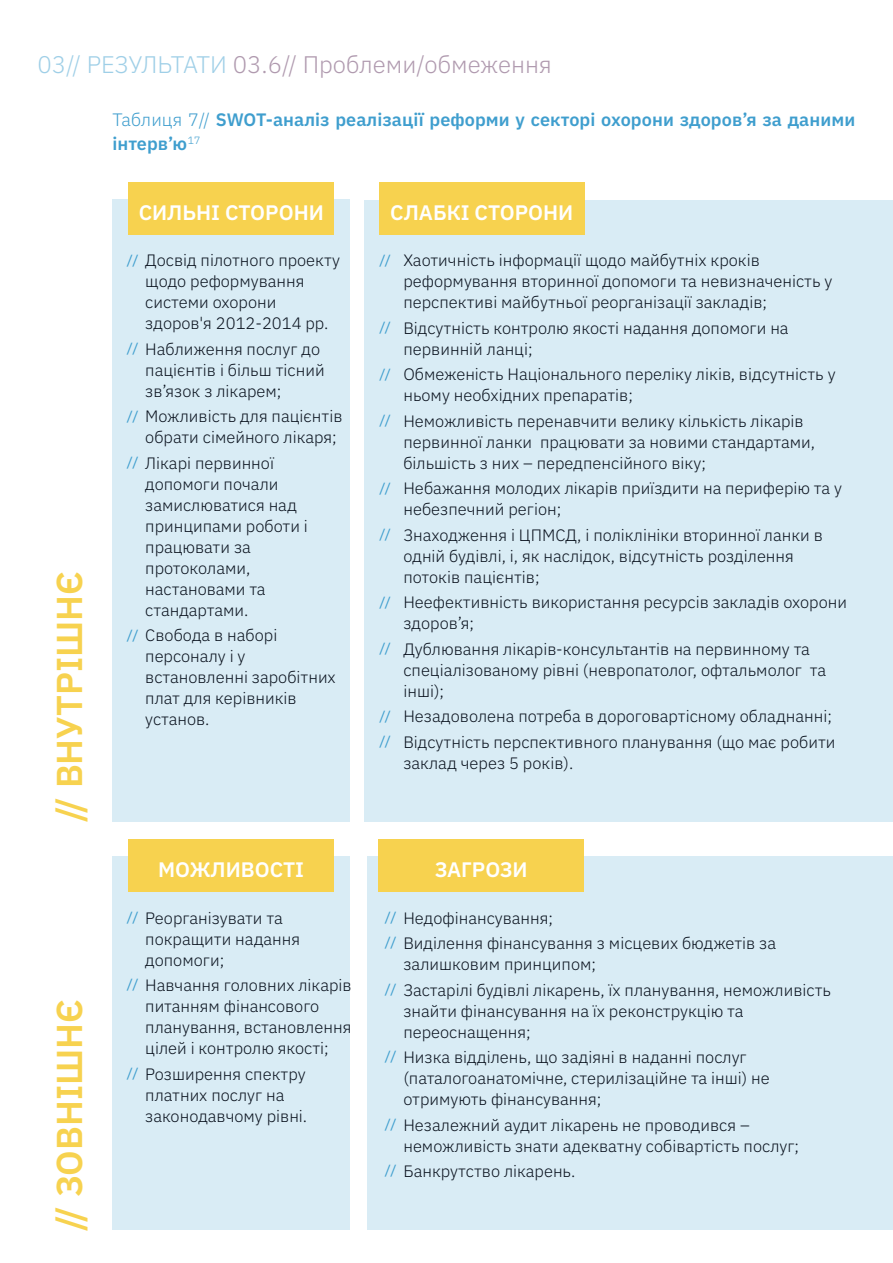
<style>
.page{position:relative;width:893px;height:1263px;background:#fff}
.page>*{position:absolute;margin:0;border:0;box-sizing:border-box;transform-origin:0 0}
.t1{font:600 37.8px "IBM Plex Sans";color:#f7d24f}
.t2{font:600 36px "IBM Plex Sans";color:#f7d24f}
.t3{font:300 24px "IBM Plex Sans";color:#b09aaf}
.t4{font:600 21px "IBM Plex Sans";color:#fff}
.t5{font:600 18px/24px "IBM Plex Sans";letter-spacing:.005em;color:#3f9ece}
.t6{font:300 16.5px/21px "IBM Plex Sans";color:#09111d}
.t7{font:16.5px/25.5px "Myriad Pro";color:#3f9ece}
.s1{color:#9fcfe7}
.s2{font-weight:300}
.s3{font-family:"Myriad Pro";font-weight:400;color:#3f9ece}
</style>
<div class="page">
<div style="left:364px;top:200px;width:529px;height:621px;background:#d9ecf5"></div>
<div style="left:112px;top:199px;width:238px;height:622px;background:#d9ecf5"></div>
<div style="left:129px;top:182px;width:205px;height:52px;background:#f7d24f"></div>
<div style="left:379px;top:182px;width:206px;height:52px;background:#f7d24f"></div>
<div style="left:367px;top:856px;width:526px;height:374px;background:#d9ecf5"></div>
<div style="left:112px;top:856px;width:238px;height:374px;background:#d9ecf5"></div>
<div style="left:129px;top:840px;width:205px;height:52px;background:#f7d24f"></div>
<div style="left:379px;top:840px;width:205px;height:52px;background:#f7d24f"></div>
<p class="t3" style="left:38px;top:46px;width:516px"><span class="s1">03// РЕЗУЛЬТАТИ</span> 03.6// Проблеми/обмеження</p>
<p class="t2" style="left:41px;top:822px;width:253px;rotate:-90deg">// ВНУТРІШНЄ</p>
<p class="t1" style="left:19px;top:1176px;width:245px;rotate:-90deg">ЗОВНІШНЄ //</p>
<p class="t2" style="left:41px;top:1231px;width:234px;rotate:-90deg">// ЗОВНІШНЄ</p>
<p class="t5" style="left:112px;top:106px;width:744px"><span class="s2">Таблиця 7//</span> SWOT-аналіз реалізації реформи у секторі охорони здоров’я за даними інтерв’ю<sup>17</sup></p>
<p class="t4" style="left:139px;top:195px;width:187px">СИЛЬНІ СТОРОНИ</p>
<p class="t6" style="left:145px;top:248px;width:196px;text-indent:-19px"><span class="s3">//</span> Досвід пілотного проекту щодо реформування системи охорони здоров'я 2012-2014 рр.</p>
<p class="t6" style="left:145px;top:336px;width:181px;text-indent:-19px"><span class="s3">//</span> Наближення послуг до пацієнтів і більш тісний зв’язок з лікарем;</p>
<p class="t6" style="left:145px;top:404px;width:199px;text-indent:-19px"><span class="s3">//</span> Можливість для пацієнтів обрати сімейного лікаря;</p>
<p class="t6" style="left:145px;top:450px;width:164px;text-indent:-19px"><span class="s3">//</span> Лікарі первинної допомоги почали замислюватися над принципами роботи і працювати за протоколами, настановами та стандартами.</p>
<p class="t6" style="left:145px;top:623px;width:192px;text-indent:-19px"><span class="s3">//</span> Свобода в наборі персоналу і у встановленні заробітних плат для керівників установ.</p>
<p class="t4" style="left:390px;top:195px;width:185px">СЛАБКІ СТОРОНИ</p>
<p class="t6" style="left:403px;top:248px;width:430px">Хаотичність інформації щодо майбутніх кроків реформування вторинної допомоги та невизначеність у перспективі майбутньої реорганізації закладів;</p>
<p class="t6" style="left:403px;top:315px;width:387px">Відсутність контролю якості надання допомоги на первинній ланці;</p>
<p class="t6" style="left:403px;top:362px;width:434px">Обмеженість Національного переліку ліків, відсутність у ньому необхідних препаратів;</p>
<p class="t6" style="left:403px;top:408px;width:413px">Неможливість перенавчити велику кількість лікарів первинної ланки працювати за новими стандартами, більшість з них – передпенсійного віку;</p>
<p class="t6" style="left:403px;top:476px;width:440px">Небажання молодих лікарів приїздити на периферію та у небезпечний регіон;</p>
<p class="t6" style="left:403px;top:522px;width:421px">Знаходження і ЦПМСД, і поліклініки вторинної ланки в одній будівлі, і, як наслідок, відсутність розділення потоків пацієнтів;</p>
<p class="t6" style="left:403px;top:590px;width:445px">Неефективність використання ресурсів закладів охорони здоров’я;</p>
<p class="t6" style="left:403px;top:636px;width:424px">Дублювання лікарів-консультантів на первинному та спеціалізованому рівні (невропатолог, офтальмолог та інші);</p>
<p class="t6" style="left:403px;top:701px;width:434px;line-height:25.5px">Незадоволена потреба в дороговартісному обладнанні;<br>Відсутність перспективного планування (що має робити</p>
<p class="t6" style="left:403px;top:750px;width:171px">заклад через 5 років).</p>
<p class="t7" style="left:379px;top:246px;width:13px">//</p>
<p class="t7" style="left:379px;top:314px;width:13px">//</p>
<p class="t7" style="left:379px;top:360px;width:13px">//</p>
<p class="t7" style="left:379px;top:407px;width:13px">//</p>
<p class="t7" style="left:379px;top:474px;width:13px">//</p>
<p class="t7" style="left:379px;top:521px;width:13px">//</p>
<p class="t7" style="left:379px;top:588px;width:13px">//</p>
<p class="t7" style="left:379px;top:635px;width:13px">//</p>
<p class="t7" style="left:379px;top:702px;width:13px">// //</p>
<p class="t4" style="left:158px;top:853px;width:147px">МОЖЛИВОСТІ</p>
<p class="t6" style="left:145px;top:906px;width:156px;text-indent:-19px"><span class="s3">//</span> Реорганізувати та покращити надання допомоги;</p>
<p class="t6" style="left:145px;top:973px;width:208px;text-indent:-19px"><span class="s3">//</span> Навчання головних лікарів питанням фінансового планування, встановлення цілей і контролю якості;</p>
<p class="t6" style="left:145px;top:1062px;width:163px;text-indent:-19px"><span class="s3">//</span> Розширення спектру платних послуг на законодавчому рівні.</p>
<p class="t4" style="left:435px;top:853px;width:94px">ЗАГРОЗИ</p>
<p class="t6" style="left:385px;top:904px;width:393px;line-height:25.5px"><span class="s3">//</span> Недофінансування;<br><span class="s3">//</span> Виділення фінансування з місцевих бюджетів за</p>
<p class="t6" style="left:385px;top:950px;width:448px;line-height:25.5px;text-indent:19px">залишковим принципом;<br><span class="s3">//</span> Застарілі будівлі лікарень, їх планування, неможливість</p>
<p class="t6" style="left:403px;top:999px;width:342px">знайти фінансування на їх реконструкцію та переоснащення;</p>
<p class="t6" style="left:403px;top:1045px;width:368px;text-indent:-19px"><span class="s3">//</span> Низка відділень, що задіяні в наданні послуг (паталогоанатомічне, стерилізаційне та інші) не отримують фінансування;</p>
<p class="t6" style="left:403px;top:1113px;width:397px;text-indent:-19px"><span class="s3">//</span> Незалежний аудит лікарень не проводився – неможливість знати адекватну собівартість послуг;</p>
<p class="t6" style="left:385px;top:1159px;width:192px"><span class="s3">//</span> Банкрутство лікарень.</p>
</div>
